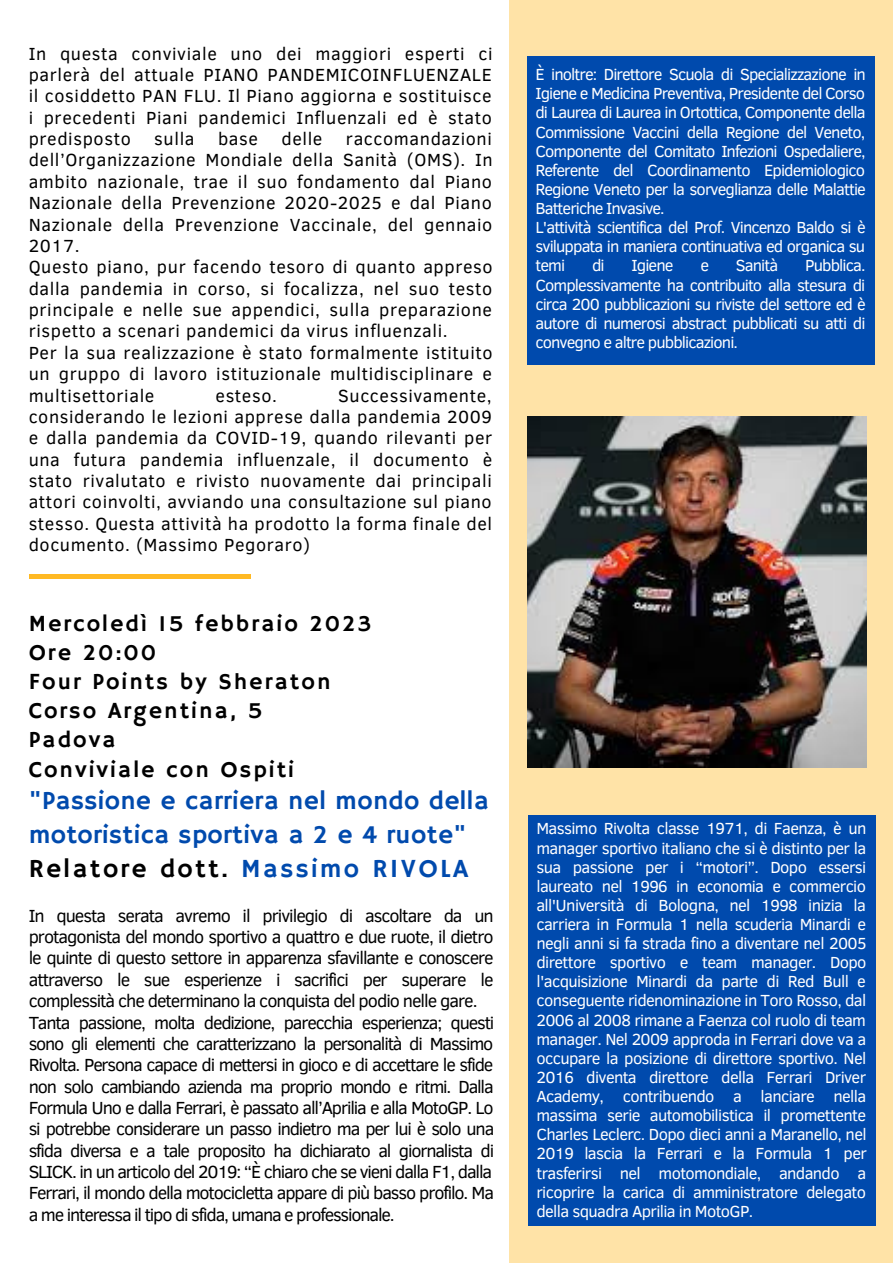
<style>
.page{position:relative;width:893px;height:1264px;background:#fff}
.page>*{position:absolute;margin:0;border:0;box-sizing:border-box;transform-origin:0 0}
.t1{font:26.1px/33.8px "Hammersmith One";letter-spacing:.015em;color:#004aad}
.t2{font:23.1px/29.2px "Hammersmith One";letter-spacing:.09em;color:#000}
.t3{font:18px/21.3px "Clear Sans";letter-spacing:-.055em;color:#000;text-align:justify}
.t4{font:18px/21.3px "Clear Sans";letter-spacing:.035em;color:#000}
.t5{font:16.5px/19px "Clear Sans";letter-spacing:-.055em;color:#fff;text-align:justify}
.s1{color:#000}
</style>
<div class="page">
<div style="left:509px;top:0;width:383px;height:1262px;background:#ffe3a7"></div>
<img style="left:528px;top:416px;width:338px;height:351px">
<div style="left:527px;top:56px;width:347px;height:308px;background:#004aad"></div>
<hr style="left:29px;top:574px;width:221px;height:4px;background:#ffb923">
<div style="left:528px;top:815px;width:347px;height:410px;background:#004aad"></div>
<p class="t3" style="left:29px;top:42px;width:465px">In questa conviviale uno dei maggiori esperti ci parlerà del attuale PIANO PANDEMICOINFLUENZALE il cosiddetto PAN FLU. Il Piano aggiorna e sostituisce i precedenti Piani pandemici Influenzali ed è stato predisposto</p>
<p class="t4" style="left:29px;top:127px;width:465px;text-indent:317px">raccomandazioni dell’Organizzazione Mondiale della Sanità (OMS). In ambito nazionale, trae il suo fondamento dal Piano Nazionale della Prevenzione 2020-2025 e dal Piano Nazionale della Prevenzione Vaccinale, del gennaio 2017.<br>Questo piano, pur facendo tesoro di quanto appreso dalla pandemia in corso, si focalizza, nel suo testo principale e nelle sue appendici, sulla preparazione rispetto a scenari pandemici da virus influenzali.<br>Per la sua realizzazione è stato formalmente istituito un gruppo di lavoro istituzionale multidisciplinare e multisettoriale</p>
<p class="t3" style="left:154px;top:127px;width:42px">sulla</p>
<p class="t3" style="left:218px;top:127px;width:41px">base</p>
<p class="t3" style="left:281px;top:127px;width:42px">delle</p>
<p class="t3" style="left:29px;top:383px;width:465px;text-indent:309px">Successivamente, considerando le lezioni apprese dalla pandemia 2009 e dalla pandemia da COVID-19, quando rilevanti per una futura pandemia influenzale, il documento è stato rivalutato e rivisto nuovamente dai principali attori coinvolti, avviando una consultazione sul piano stesso. Questa attività ha prodotto la forma finale del documento. (Massimo Pegoraro)</p>
<p class="t3" style="left:215px;top:383px;width:63px">esteso.</p>
<h2 class="t2" style="left:29px;top:609px;width:344px">Mercoledì 15 febbraio 2023<br>Ore 20:00<br>Four Points by Sheraton<br>Corso Argentina, 5<br>Padova<br>Conviviale con Ospiti</h2>
<h1 class="t1" style="left:29px;top:785px;width:461px">"Passione e carriera nel mondo della motoristica sportiva a 2 e 4 ruote"<br><span class="s1">Relatore dott.</span> Massimo RIVOLA</h1>
<p class="t3" style="left:29px;top:903px;width:467px;text-align:left">In questa serata avremo il privilegio di ascoltare da un protagonista del mondo sportivo a quattro e due ruote, il dietro le quinte di questo settore in apparenza sfavillante e conoscere attraverso le sue esperienze i sacrifici per superare le complessità che determinano la conquista del podio nelle gare.<br>Tanta passione, molta dedizione, parecchia esperienza; questi sono gli elementi che caratterizzano la personalità di Massimo Rivolta. Persona capace di mettersi in gioco e di accettare le sfide non solo cambiando azienda ma proprio mondo e ritmi. Dalla Formula Uno e dalla Ferrari, è passato all’Aprilia e alla MotoGP. Lo si potrebbe considerare un passo indietro ma per lui è solo una sfida diversa e a tale proposito ha dichiarato al giornalista di SLICK. in un articolo del 2019: “È chiaro che se vieni dalla F1, dalla Ferrari, il mondo della motocicletta appare di più basso profilo. Ma a me interessa il tipo di sfida, umana e professionale.</p>
<p class="t5" style="left:535px;top:64px;width:332px;text-align:left">È inoltre: Direttore Scuola di Specializzazione in Igiene e Medicina Preventiva, Presidente del Corso di Laurea di Laurea in Ortottica, Componente della Commissione Vaccini della Regione del Veneto, Componente del Comitato Infezioni Ospedaliere, Referente del Coordinamento Epidemiologico Regione Veneto per la sorveglianza delle Malattie Batteriche Invasive.<br>L'attività scientifica del Prof. Vincenzo Baldo si è sviluppata in maniera continuativa ed organica su temi</p>
<p class="t5" style="left:592px;top:255px;width:14px">di</p>
<p class="t5" style="left:631px;top:255px;width:43px">Igiene</p>
<p class="t5" style="left:700px;top:255px;width:10px">e</p>
<p class="t5" style="left:736px;top:255px;width:44px">Sanità</p>
<p class="t5" style="left:535px;top:255px;width:332px;text-indent:270px">Pubblica.<br>Complessivamente ha contribuito alla stesura di circa 200 pubblicazioni su riviste del settore ed è autore di numerosi abstract pubblicati su atti di convegno e altre pubblicazioni.</p>
<p class="t5" style="left:536px;top:818px;width:332px">Massimo Rivolta classe 1971, di Faenza, è un manager sportivo italiano che si è distinto per la sua passione per i “motori”. Dopo essersi laureato nel 1996 in economia e commercio all'Università di Bologna, nel 1998 inizia la carriera in Formula 1 nella scuderia Minardi e negli anni si fa strada fino a diventare nel 2005 direttore sportivo e team manager. Dopo l'acquisizione Minardi da parte di Red Bull e conseguente ridenominazione in Toro Rosso, dal 2006 al 2008 rimane a Faenza col ruolo di team manager. Nel 2009 approda in Ferrari dove va a occupare la posizione di direttore sportivo. Nel 2016 diventa direttore della Ferrari Driver Academy, contribuendo a lanciare nella massima serie automobilistica il promettente Charles Leclerc. Dopo dieci anni a Maranello, nel 2019 lascia la Ferrari e la Formula 1 per trasferirsi nel motomondiale, andando a ricoprire la carica di amministratore delegato della squadra Aprilia in MotoGP.</p>
</div>
